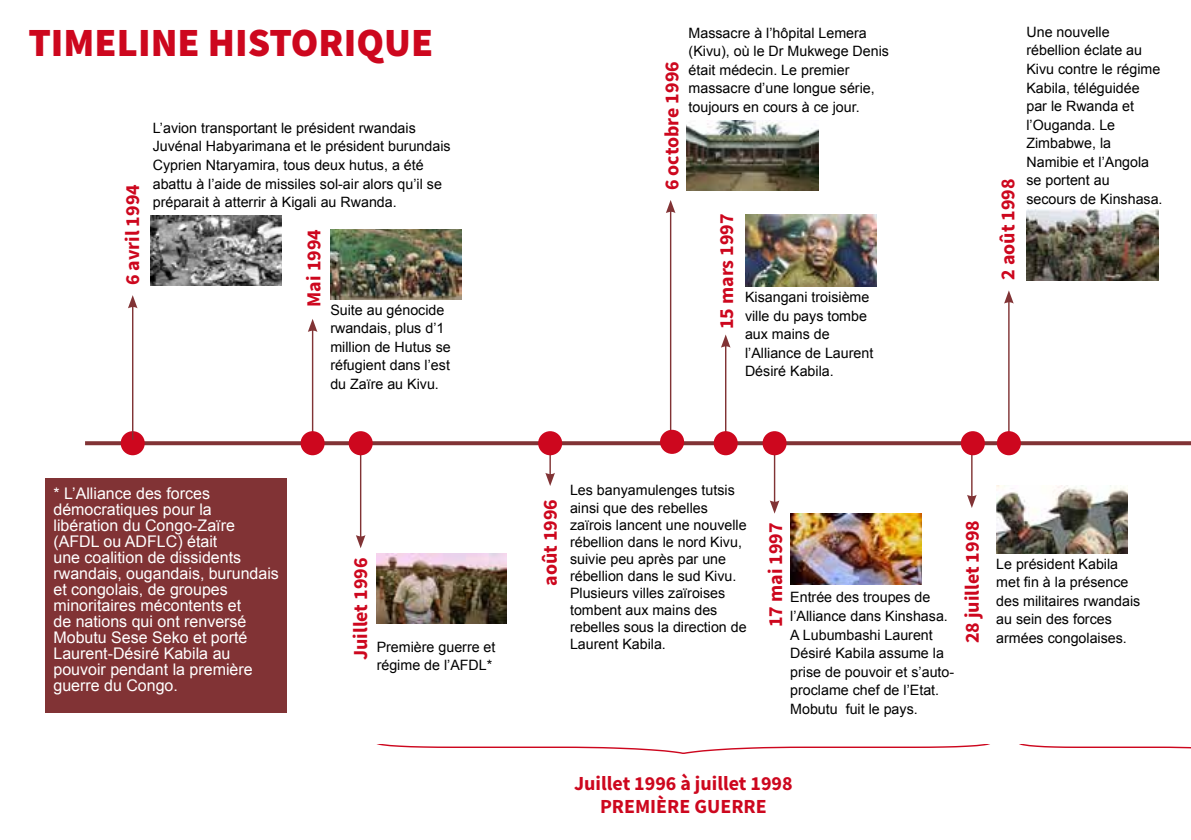
<style>
.page{position:relative;width:1191px;height:840px;background:#fff}
.page>*{position:absolute;margin:0;border:0;box-sizing:border-box;transform-origin:0 0}
.t1{font:40px "Source Sans Variable";color:#cd071e}
.t2{font:700 20px/22.8px "Source Sans Pro";color:#cd071e;text-align:center}
.t3{font:16px/16px "Arial";color:#fff}
.t4{font:14.2px/18.6px "Arial";color:#000}
.s1{font-style:inherit}
</style>
<div class="page">
<svg style="left:376px;top:744px;width:614px;height:10px"></svg>
<svg style="left:85px;top:441px;width:1106px;height:4px;fill:#813335"></svg>
<div style="left:121px;top:431px;width:24px;height:24px;background:#cd071e;border-radius:50%"></div>
<img style="left:151px;top:215px;width:130px;height:70px">
<hr style="left:132px;top:305px;width:1px;height:134px;background:#813335">
<svg style="left:128px;top:295px;width:9px;height:13px"></svg>
<hr style="left:312px;top:329px;width:1px;height:110px;background:#813335">
<svg style="left:308px;top:319px;width:9px;height:13px"></svg>
<div style="left:300px;top:431px;width:25px;height:24px;background:#cd071e;border-radius:50%"></div>
<img style="left:330px;top:229px;width:132px;height:70px">
<div style="left:45px;top:478px;width:242px;height:234px;background:#813335"></div>
<hr style="left:360px;top:438px;width:1px;height:100px;background:#813335">
<svg style="left:356px;top:534px;width:9px;height:14px"></svg>
<div style="left:349px;top:431px;width:24px;height:24px;background:#cd071e;border-radius:50%"></div>
<img style="left:377px;top:553px;width:129px;height:70px">
<hr style="left:549px;top:439px;width:2px;height:36px;background:#813335">
<svg style="left:545px;top:472px;width:10px;height:13px"></svg>
<div style="left:538px;top:431px;width:24px;height:24px;background:#cd071e;border-radius:50%"></div>
<hr style="left:725px;top:344px;width:1px;height:95px;background:#813335">
<svg style="left:721px;top:334px;width:9px;height:13px"></svg>
<div style="left:713px;top:431px;width:24px;height:24px;background:#cd071e;border-radius:50%"></div>
<img style="left:745px;top:214px;width:131px;height:72px">
<hr style="left:971px;top:439px;width:1px;height:58px;background:#813335">
<svg style="left:967px;top:494px;width:9px;height:13px"></svg>
<div style="left:960px;top:431px;width:25px;height:24px;background:#cd071e;border-radius:50%"></div>
<img style="left:996px;top:485px;width:131px;height:68px">
<hr style="left:1008px;top:300px;width:1px;height:141px;background:#813335">
<svg style="left:1004px;top:290px;width:9px;height:13px"></svg>
<div style="left:996px;top:431px;width:25px;height:24px;background:#cd071e;border-radius:50%"></div>
<img style="left:1026px;top:209px;width:132px;height:71px">
<hr style="left:774px;top:441px;width:1px;height:62px;background:#813335">
<svg style="left:769px;top:500px;width:10px;height:13px"></svg>
<div style="left:762px;top:431px;width:24px;height:24px;background:#cd071e;border-radius:50%"></div>
<img style="left:790px;top:513px;width:131px;height:71px">
<hr style="left:670px;top:210px;width:1px;height:228px;background:#813335">
<svg style="left:666px;top:200px;width:9px;height:13px"></svg>
<img style="left:687px;top:121px;width:131px;height:69px">
<div style="left:660px;top:429px;width:24px;height:24px;background:#cd071e;border-radius:50%"></div>
<svg style="left:1019px;top:744px;width:172px;height:5px"></svg>
<h1 class="t1" style="left:28px;top:19px;width:406px">TIMELINE HISTORIQUE</h1>
<h2 class="t2" style="left:121px;top:285px;width:102px;rotate:-90deg">6 avril 1994</h2>
<p class="t4" style="left:153px;top:119px;width:299px">L’avion transportant le président rwandais Juvénal Habyarimana et le président burundais Cyprien Ntaryamira, tous deux hutus, a été abattu à l’aide de missiles sol-air alors qu’il se préparait à atterrir à Kigali au Rwanda.</p>
<h2 class="t2" style="left:302px;top:306px;width:79px;rotate:-90deg">Mai 1994</h2>
<p class="t4" style="left:330px;top:300px;width:122px">Suite au génocide rwandais, plus d’1 million de Hutus se réfugient dans l’est du Zaïre au Kivu.</p>
<p class="t3" style="left:53px;top:484px;width:227px">* L’Alliance des forces démocratiques pour la libération du Congo-Zaïre (AFDL ou ADFLC) était<br>une coalition de dissidents rwandais, ougandais, burundais et congolais, de groupes minoritaires mécontents et<br>de nations qui ont renversé<br>Mobutu Sese Seko et porté<br>Laurent-Désiré Kabila au pouvoir pendant la première guerre du Congo.</p>
<h2 class="t2" style="left:349px;top:659px;width:104px;rotate:-90deg">Juillet 1996</h2>
<p class="t4" style="left:377px;top:637px;width:120px">Première guerre et régime de l’AFDL*</p>
<h2 class="t2" style="left:660px;top:190px;width:130px;rotate:-90deg">6 octobre 1996</h2>
<p class="t4" style="left:688px;top:24px;width:202px">Massacre à l’hôpital Lemera (Kivu), où le Dr Mukwege Denis était médecin. Le premier massacre d’une longue série, toujours en cours à ce jour.</p>
<h2 class="t2" style="left:715px;top:329px;width:117px;rotate:-90deg">15 mars 1997</h2>
<p class="t4" style="left:745px;top:288px;width:130px">Kisangani troisième ville du pays tombe aux mains de l’Alliance de Laurent<br>Désiré Kabila.</p>
<h2 class="t2" style="left:996px;top:279px;width:103px;rotate:-90deg">2 août 1998</h2>
<p class="t4" style="left:1026px;top:23px;width:138px">Une nouvelle rébellion éclate au<br>Kivu contre le régime<br>Kabila, téléguidé<span class="s1">e </span>par le Rwanda et l’Ouganda. Le<br>Zimbabwe, la<br>Namibie et l’Angola se portent au secours de Kinshasa.</p>
<h2 class="t2" style="left:538px;top:585px;width:88px;rotate:-90deg">août 1996</h2>
<p class="t4" style="left:570px;top:481px;width:178px;line-height:17.2px">Les banyamulenges tutsis ainsi que des rebelles zaïrois lancent une nouvelle rébellion dans le nord Kivu, suivi<span class="s1">e</span> peu après par une rébellion dans le sud Kivu.<br>Plusieurs villes zaïroises tombent aux mains des rebelles sous la direction de<br>Laurent Kabila.</p>
<h2 class="t2" style="left:763px;top:626px;width:106px;rotate:-90deg">17 mai 1997</h2>
<p class="t4" style="left:790px;top:588px;width:165px">Entrée des troupes de l’Alliance dans Kinshasa.<br>A Lubumbashi Laurent<br>Désiré Kabila assume la prise de pouvoir et s’auto&shy;proclame chef de l’Etat.<br>Mobutu fuit le pays.</p>
<h2 class="t2" style="left:960px;top:643px;width:124px;rotate:-90deg">28 juillet 1998</h2>
<p class="t4" style="left:996px;top:554px;width:146px">Le président Kabila met fin à la présence des militaires rwandais au sein des forces armées congolaises.</p>
<h2 class="t2" style="left:574px;top:771px;width:220px">Juillet 1996 à juillet 1998<br>PREMIÈRE GUERRE</h2>
</div>
